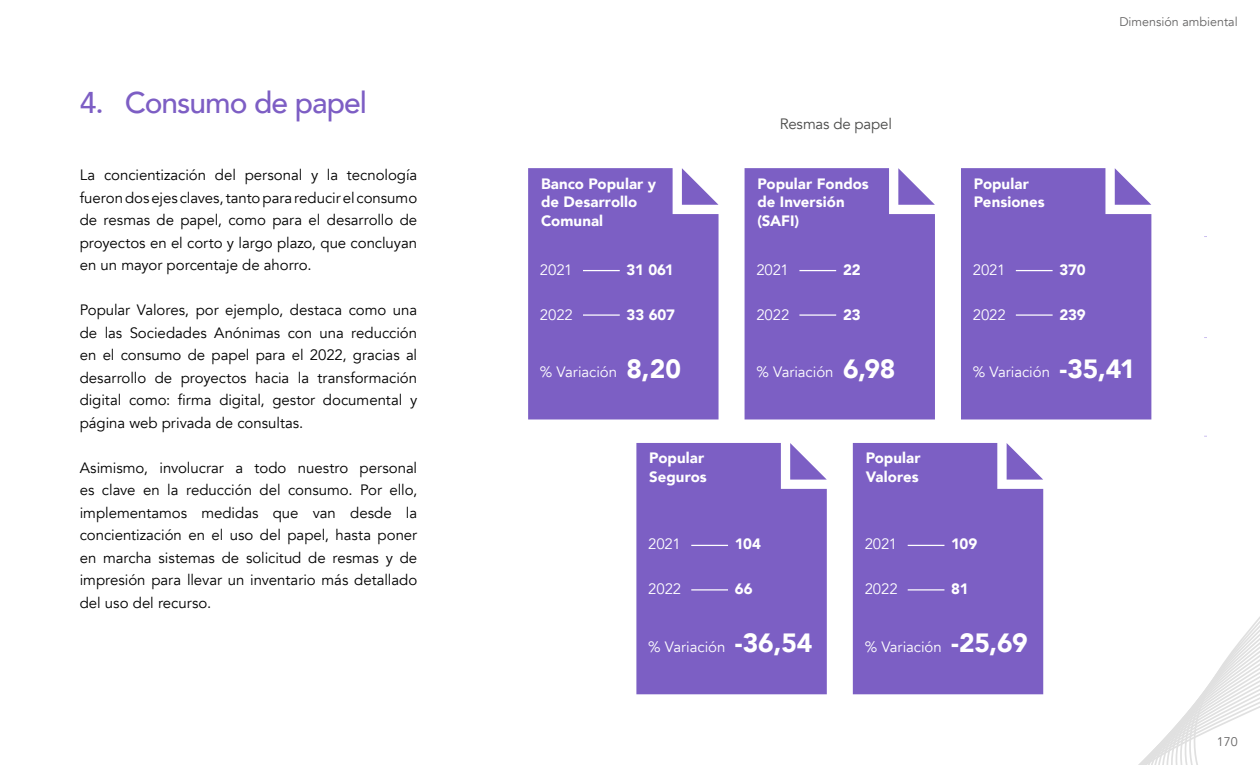
<style>
.page{position:relative;width:1260px;height:765px;background:#fff}
.page>*{position:absolute;margin:0;border:0;box-sizing:border-box;transform-origin:0 0}
.t1{font:500 30px "Avenir";letter-spacing:-.03em;color:#7d5ec4}
.t2{font:900 26.38px "Avenir";letter-spacing:-.01em;color:#fff}
.t3{font:15px/22.5px "Avenir";letter-spacing:-.005em;color:#000;text-align:justify}
.t4{font:900 15px/18.8px "Avenir";color:#fff}
.t5{font:15px "Avenir";letter-spacing:-.01em;color:#fff}
.t6{font:15px "Avenir";letter-spacing:-.01em;color:#4a4a49}
.t7{font:12.5px "Avenir";color:#646363}
</style>
<div class="page">
<svg style="left:1138px;top:616px;width:122px;height:149px"></svg>
<div style="left:528px;top:168px;width:191px;height:251px;background:#7c5fc4"></div>
<hr style="left:583px;top:270px;width:37px;height:1px;background:#fff">
<hr style="left:583px;top:314px;width:37px;height:2px;background:#fff">
<div style="left:745px;top:168px;width:190px;height:251px;background:#7c5fc4"></div>
<hr style="left:799px;top:270px;width:37px;height:1px;background:#fff">
<hr style="left:799px;top:314px;width:37px;height:2px;background:#fff">
<div style="left:961px;top:168px;width:190px;height:251px;background:#7c5fc4"></div>
<hr style="left:1016px;top:270px;width:37px;height:1px;background:#fff">
<hr style="left:1016px;top:314px;width:37px;height:2px;background:#fff">
<div style="left:636px;top:443px;width:191px;height:251px;background:#7c5fc4"></div>
<hr style="left:691px;top:545px;width:37px;height:1px;background:#fff">
<hr style="left:691px;top:589px;width:37px;height:2px;background:#fff">
<div style="left:853px;top:443px;width:190px;height:251px;background:#7c5fc4"></div>
<hr style="left:908px;top:545px;width:36px;height:1px;background:#fff">
<hr style="left:908px;top:589px;width:36px;height:2px;background:#fff">
<h2 class="t1" style="left:80px;top:76px;width:289px">4. Consumo de papel</h2>
<p class="t3" style="left:80px;top:164px;width:339px">La concientización del personal y la tecnología fueron dos ejes claves, tanto para reducir el consumo de resmas de papel, como para el desarrollo de proyectos en el corto y largo plazo, que concluyan en un mayor porcentaje de ahorro.</p>
<p class="t3" style="left:80px;top:299px;width:339px">Popular Valores, por ejemplo, destaca como una de las Sociedades Anónimas con una reducción en el consumo de papel para el 2022, gracias al desarrollo de proyectos hacia la transformación digital como: firma digital, gestor documental y página web privada de consultas.</p>
<p class="t3" style="left:80px;top:456px;width:339px">Asimismo, involucrar a todo nuestro personal es clave en la reducción del consumo. Por ello, implementamos medidas que van desde la concientización en el uso del papel, hasta poner en marcha sistemas de solicitud de resmas y de impresión para llevar un inventario más detallado del uso del recurso.</p>
<p class="t7" style="left:1119px;top:14px;width:120px">Dimensión ambiental</p>
<p class="t6" style="left:780px;top:115px;width:114px">Resmas de papel</p>
<p class="t4" style="left:541px;top:174px;width:117px">Banco Popular y de Desarrollo<br>Comunal</p>
<p class="t4" style="left:757px;top:174px;width:113px">Popular Fondos de Inversión (SAFI)</p>
<p class="t4" style="left:974px;top:174px;width:72px">Popular<br>Pensiones</p>
<p class="t5" style="left:540px;top:261px;width:34px">2021</p>
<p class="t4" style="left:627px;top:260px;width:49px">31 061</p>
<p class="t5" style="left:756px;top:261px;width:34px">2021</p>
<p class="t4" style="left:843px;top:260px;width:19px">22</p>
<p class="t5" style="left:973px;top:261px;width:34px">2021</p>
<p class="t4" style="left:1059px;top:260px;width:28px">370</p>
<p class="t5" style="left:540px;top:305px;width:35px">2022</p>
<p class="t5" style="left:540px;top:363px;width:79px">% Variación</p>
<p class="t4" style="left:627px;top:305px;width:50px">33 607</p>
<h2 class="t2" style="left:627px;top:346px;width:56px">8,20</h2>
<p class="t5" style="left:756px;top:305px;width:35px">2022</p>
<p class="t5" style="left:756px;top:363px;width:79px">% Variación</p>
<p class="t4" style="left:843px;top:305px;width:19px">23</p>
<h2 class="t2" style="left:843px;top:346px;width:54px">6,98</h2>
<p class="t5" style="left:973px;top:305px;width:35px">2022</p>
<p class="t5" style="left:973px;top:363px;width:79px">% Variación</p>
<p class="t4" style="left:1059px;top:305px;width:28px">239</p>
<h2 class="t2" style="left:1059px;top:346px;width:78px">-35,41</h2>
<p class="t4" style="left:649px;top:448px;width:59px">Popular<br>Seguros</p>
<p class="t4" style="left:866px;top:448px;width:56px">Popular<br>Valores</p>
<p class="t5" style="left:648px;top:535px;width:34px">2021</p>
<p class="t4" style="left:735px;top:534px;width:28px">104</p>
<p class="t5" style="left:865px;top:535px;width:34px">2021</p>
<p class="t4" style="left:951px;top:534px;width:28px">109</p>
<p class="t5" style="left:648px;top:580px;width:35px">2022</p>
<p class="t5" style="left:648px;top:638px;width:79px">% Variación</p>
<p class="t4" style="left:735px;top:579px;width:19px">66</p>
<h2 class="t2" style="left:735px;top:621px;width:79px">-36,54</h2>
<p class="t5" style="left:865px;top:580px;width:35px">2022</p>
<p class="t5" style="left:865px;top:638px;width:79px">% Variación</p>
<p class="t4" style="left:951px;top:579px;width:19px">81</p>
<h2 class="t2" style="left:951px;top:621px;width:78px">-25,69</h2>
<p class="t7" style="left:1217px;top:734px;width:22px">170</p>
</div>
